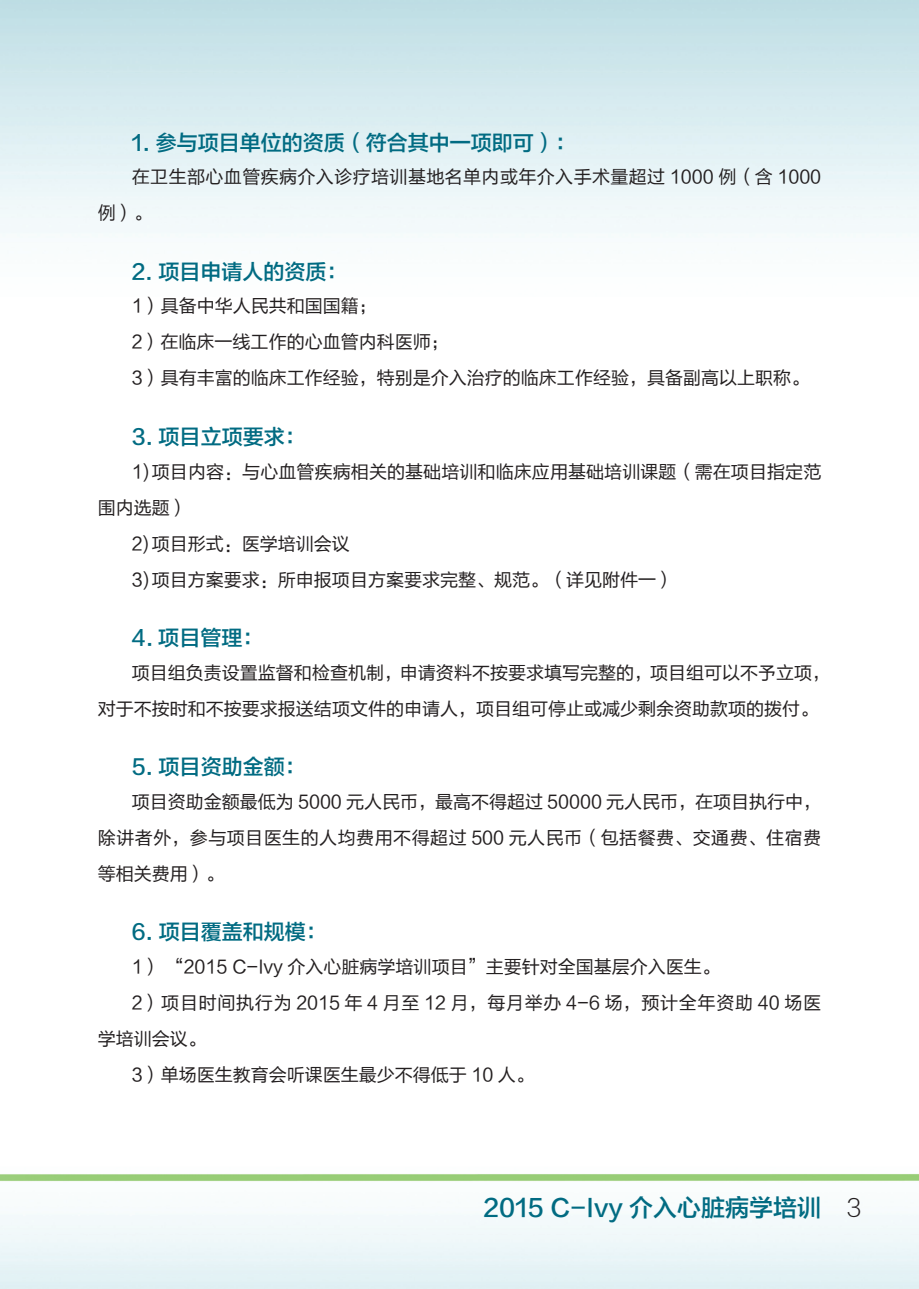
<style>
.page{position:relative;width:919px;height:1289px;background:#fff}
.page>*{position:absolute;margin:0;border:0;box-sizing:border-box;transform-origin:0 0}
.t1{font:24px "FZLTZHK GBK1 0";color:#016b82}
.段落样式1{font:21px "FZLTZHK GBK1 0";color:#016b82}
.段落样式1-2{font:18px/36px "FZLTHJW GB1 0";color:#231f20}
.段落样式1-3{font:18px/36px "FZLTHJW GB1 0";letter-spacing:.04em;color:#231f20}
.段落样式1-4{font:18px/36px "FZLTHJW GB1 0";letter-spacing:.02em;color:#231f20}
.s1{font-family:"FZLTXHK GBK1 0";color:#231f20}
</style>
<div class="page">
<p class="段落样式1" style="left:132px;top:131px;width:445px">1. 参与项目单位的资质（符合其中一项即可）：</p>
<p class="段落样式1-4" style="left:98px;top:159px;width:724px;text-indent:34px">在卫生部心血管疾病介入诊疗培训基地名单内或年介入手术量超过 1000 例（含 1000例）。</p>
<p class="段落样式1" style="left:132px;top:260px;width:217px">2. 项目申请人的资质：</p>
<p class="段落样式1-2" style="left:132px;top:288px;width:246px">1）具备中华人民共和国国籍；</p>
<p class="段落样式1-2" style="left:132px;top:324px;width:318px">2）在临床一线工作的心血管内科医师；</p>
<p class="段落样式1-2" style="left:132px;top:360px;width:678px">3）具有丰富的临床工作经验，特别是介入治疗的临床工作经验，具备副高以上职称。</p>
<p class="段落样式1" style="left:132px;top:425px;width:175px">3. 项目立项要求：</p>
<p class="段落样式1-2" style="left:98px;top:453px;width:725px;text-indent:34px">1)项目内容：与心血管疾病相关的基础培训和临床应用基础培训课题（需在项目指定范围内选题）</p>
<p class="段落样式1-2" style="left:132px;top:525px;width:219px">2) 项目形式：医学培训会议</p>
<p class="段落样式1-2" style="left:132px;top:561px;width:543px">3)项目方案要求：所申报项目方案要求完整、规范。（详见附件一）</p>
<p class="段落样式1" style="left:132px;top:626px;width:133px">4. 项目管理：</p>
<p class="段落样式1-2" style="left:98px;top:654px;width:733px;text-indent:34px">项目组负责设置监督和检查机制，申请资料不按要求填写完整的，项目组可以不予立项，对于不按时和不按要求报送结项文件的申请人，项目组可停止或减少剩余资助款项的拨付。</p>
<p class="段落样式1" style="left:132px;top:755px;width:175px">5. 项目资助金额：</p>
<p class="段落样式1-2" style="left:98px;top:783px;width:724px;text-align:justify;text-indent:34px">项目资助金额最低为 5000 元人民币，最高不得超过 50000 元人民币，在项目执行中，除讲者外，参与项目医生的人均费用不得超过 500 元人民币（包括餐费、交通费、住宿费等相关费用）。</p>
<p class="段落样式1" style="left:132px;top:920px;width:196px">6. 项目覆盖和规模：</p>
<p class="段落样式1-2" style="left:132px;top:948px;width:589px">1） “2015 C-Ivy 介入心脏病学培训项目”主要针对全国基层介入医生。</p>
<p class="段落样式1-3" style="left:98px;top:984px;width:724px;text-indent:34px">2）项目时间执行为 2015 年 4 月至 12 月，每月举办 4-6 场，预计全年资助 40 场医学培训会议。</p>
<p class="段落样式1-2" style="left:132px;top:1056px;width:403px">3）单场医生教育会听课医生最少不得低于 10 人。</p>
<h1 class="t1" style="left:483px;top:1194px;width:379px">2015 C-Ivy 介入心脏病学培训 <span class="s1">3</span></h1>
</div>
